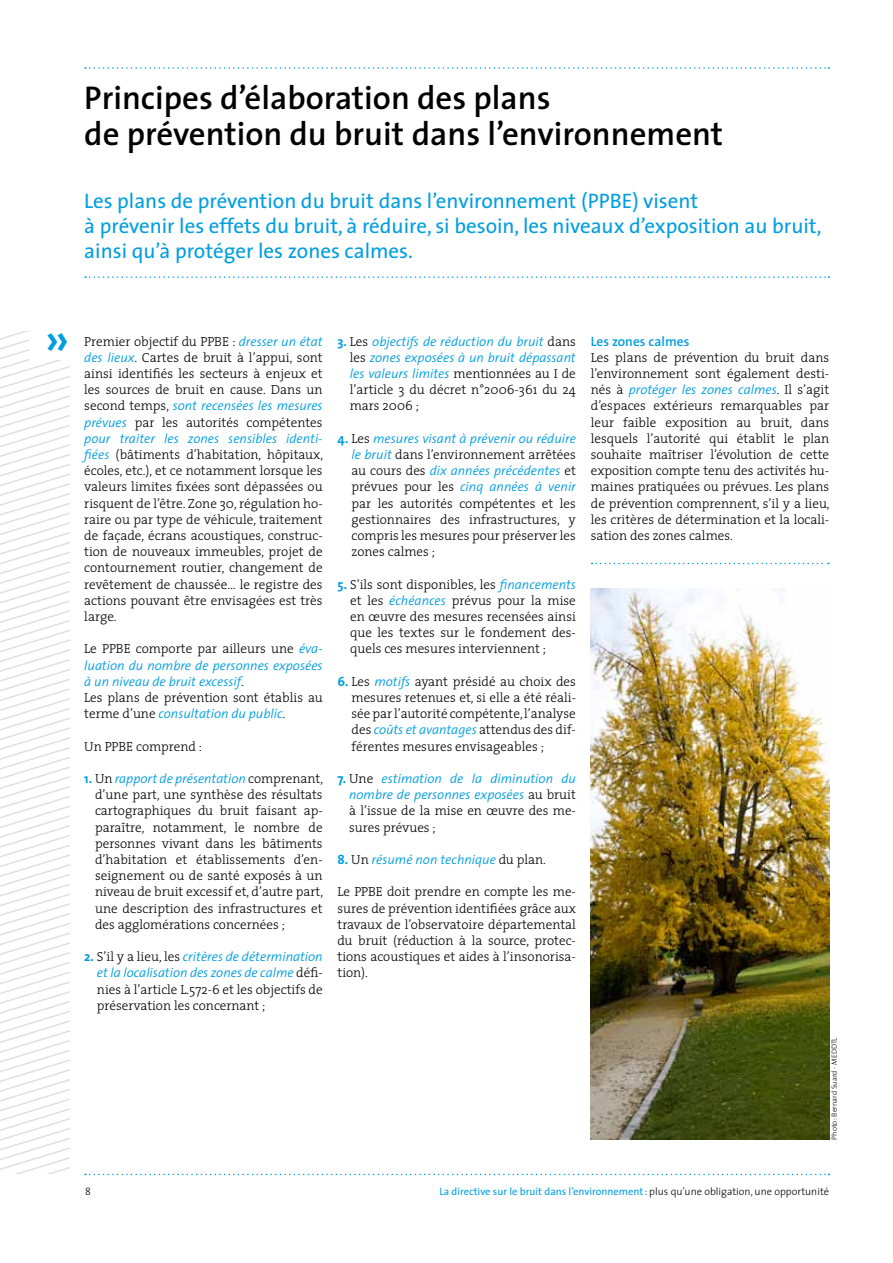
<style>
.page{position:relative;width:893px;height:1263px;background:#fff}
.page>*{position:absolute;margin:0;border:0;box-sizing:border-box;transform-origin:0 0}
.t1{font:600 48px "The Sans";color:#009ee0}
.t2{font:600 33px/36px "The Sans";color:#000}
.t3{font:21px/25.2px "The Sans";color:#009ee0}
.t4{font:600 13.5px "The Sans";color:#009ee0}
.t5{font:300 13.2px/16.2px "The Serif";color:#000;text-align:justify}
.t6{font:italic 300 13.2px/16.2px "The Sans";color:#009ee0}
.t7{font:10.5px "The Sans";color:#009ee0}
.t8{font:300 10.5px "The Sans";color:#000}
.t9{font:300 7.5px "The Sans";color:#000}
.s1{font-family:"The Sans";font-style:italic;color:#009ee0}
.s2{font-family:"The Serif";font-style:normal;color:#000}
.s3{font-weight:700;font-style:normal}
.s4{font-family:"The Sans";font-weight:700;color:#009ee0}
.s5{font-weight:300;color:#000}
</style>
<div class="page">
<svg style="left:592px;top:563px;width:237px;height:1px"></svg>
<img style="left:591px;top:589px;width:238px;height:551px">
<svg style="left:0;top:331px;width:69px;height:843px"></svg>
<div style="left:29px;top:319px;width:40px;height:41px;background:#fff"></div>
<svg style="left:85px;top:67px;width:744px;height:2px"></svg>
<svg style="left:85px;top:276px;width:744px;height:2px"></svg>
<svg style="left:85px;top:1174px;width:744px;height:1px"></svg>
<h2 class="t2" style="left:84px;top:79px;width:640px">Principes d’élaboration des plans<br>de prévention du bruit dans l’environnement</h2>
<h3 class="t3" style="left:84px;top:187px;width:739px">Les plans de prévention du bruit dans l’environnement (PPBE) visent<br>à prévenir les effets du bruit, à réduire, si besoin, les niveaux d’exposition au bruit, ainsi qu’à protéger les zones calmes.</h3>
<h1 class="t1" style="left:44px;top:298px;width:26px">»</h1>
<p class="t5" style="left:84px;top:333px;width:240px">Premier objectif du PPBE : <span class="s1">dresser un état des lieux</span>. Cartes de bruit à l’appui, sont ainsi identifiés les secteurs à enjeux et les sources de bruit en cause. Dans un</p>
<p class="t6" style="left:84px;top:397px;width:240px"><span class="s2">second temps,</span> sont recensées les mesures</p>
<p class="t5" style="left:84px;top:414px;width:240px"><span class="s1">prévues</span> par les autorités compétentes</p>
<p class="t6" style="left:84px;top:430px;width:240px">pour traiter les zones sensibles identi-</p>
<p class="t5" style="left:84px;top:446px;width:240px"><span class="s1">fiées</span> (bâtiments d’habitation, hôpitaux, écoles, etc.), et ce notamment lorsque les valeurs limites fixées sont dépassées ou risquent de l’être. Zone 30, régulation ho&shy;raire ou par type de véhicule, traitement de façade, écrans acoustiques, construc&shy;tion de nouveaux immeubles, projet de contournement routier, changement de revêtement de chaussée… le registre des actions pouvant être envisagées est très large.</p>
<p class="t5" style="left:84px;top:640px;width:240px">Le PPBE comporte par ailleurs une <span class="s1">éva-</span></p>
<p class="t6" style="left:84px;top:657px;width:240px">luation du nombre de personnes exposées à un niveau de bruit excessif<span class="s2">.</span></p>
<p class="t5" style="left:84px;top:689px;width:240px">Les plans de prévention sont établis au</p>
<p class="t6" style="left:84px;top:705px;width:203px"><span class="s2">terme d’une</span> consultation du public<span class="s2">.</span></p>
<p class="t5" style="left:84px;top:738px;width:119px">Un PPBE comprend :</p>
<p class="t6" style="left:84px;top:770px;width:240px"><span class="s3">1.</span> <span class="s2">Un</span> rapport de présentation <span class="s2">comprenant,</span></p>
<p class="t5" style="left:95px;top:786px;width:230px">d’une part, une synthèse des résultats cartographiques du bruit faisant ap&shy;paraître, notamment, le nombre de personnes vivant dans les bâtiments d’habitation et établissements d’en&shy;seignement ou de santé exposés à un niveau de bruit excessif et, d’autre part, une description des infrastructures et des agglomérations concernées ;</p>
<p class="t6" style="left:84px;top:948px;width:240px;text-align:right"><span class="s3">2.</span> <span class="s2">S’il y a lieu, les</span> critères de détermination et la localisation des zones de calme <span class="s2">défi-</span></p>
<p class="t5" style="left:97px;top:981px;width:227px">nies à l’article L.572-6 et les objectifs de préservation les concernant ;</p>
<p class="t6" style="left:350px;top:333px;width:228px;text-align:justify;text-indent:-12px"><span class="s3">3.</span> <span class="s2">Les</span> objectifs de réduction du bruit <span class="s2">dans les</span> zones exposées à un bruit dépassant les valeurs limites <span class="s2">mentionnées au I de</span></p>
<p class="t5" style="left:350px;top:381px;width:228px">l’article 3 du décret n°2006-361 du 24 mars 2006 ;</p>
<p class="t6" style="left:338px;top:430px;width:240px"><span class="s3">4.</span> <span class="s2">Les</span> mesures visant à prévenir ou réduire</p>
<p class="t5" style="left:352px;top:446px;width:226px"><span class="s1">le bruit</span> dans l’environnement arrêtées</p>
<p class="t6" style="left:352px;top:462px;width:226px"><span class="s2">au cours des</span> dix années précédentes <span class="s2">et prévues pour les</span> cinq années à venir</p>
<p class="t5" style="left:352px;top:495px;width:226px">par les autorités compétentes et les gestionnaires des infrastructures, y compris les mesures pour préserver les zones calmes ;</p>
<p class="t5" style="left:350px;top:575px;width:227px;text-indent:-13px"><span class="s4">5.</span> S’ils sont disponibles, les <span class="s1">financements </span>et les <span class="s1">échéances</span> prévus pour la mise en œuvre des mesures recensées ainsi que les textes sur le fondement des&shy;quels ces mesures interviennent ;</p>
<p class="t5" style="left:351px;top:673px;width:226px;text-indent:-14px"><span class="s4">6.</span> Les <span class="s1">motifs</span> ayant présidé au choix des mesures retenues et, si elle a été réali&shy;sée par l’autorité compétente, l’analyse des <span class="s1">coûts et avantages</span> attendus des dif&shy;férentes mesures envisageables ;</p>
<p class="t6" style="left:338px;top:770px;width:240px;text-align:right"><span class="s3">7.</span> <span class="s2">Une</span> estimation de la diminution du nombre de personnes exposées <span class="s2">au bruit</span></p>
<p class="t5" style="left:349px;top:802px;width:228px">à l’issue de la mise en œuvre des me&shy;sures prévues ;</p>
<p class="t6" style="left:338px;top:851px;width:210px"><span class="s3">8.</span> <span class="s2">Un</span> résumé non technique <span class="s2">du plan.</span></p>
<p class="t5" style="left:338px;top:883px;width:240px">Le PPBE doit prendre en compte les me&shy;sures de prévention identifiées grâce aux travaux de l’observatoire départemental du bruit (réduction à la source, protec&shy;tions acoustiques et aides à l’insonorisa&shy;tion).</p>
<p class="t4" style="left:591px;top:330px;width:100px">Les zones calmes</p>
<p class="t5" style="left:591px;top:349px;width:240px">Les plans de prévention du bruit dans l’environnement sont également desti-</p>
<p class="t6" style="left:591px;top:381px;width:240px"><span class="s2">nés à</span> protéger les zones calmes<span class="s2">. Il s’agit</span></p>
<p class="t5" style="left:591px;top:397px;width:240px">d’espaces extérieurs remarquables par leur faible exposition au bruit, dans lesquels l’autorité qui établit le plan souhaite maîtriser l’évolution de cette exposition compte tenu des activités hu&shy;maines pratiquées ou prévues. Les plans de prévention comprennent, s’il y a lieu, les critères de détermination et la locali&shy;sation des zones calmes.</p>
<p class="t9" style="left:828px;top:1140px;width:104px;rotate:-90deg">Photo: Bernard Suard - MEDDTL</p>
<p class="t8" style="left:85px;top:1183px;width:7px">8</p>
<p class="t7" style="left:439px;top:1183px;width:391px">La directive sur le bruit dans l’environnement: <span class="s5">plus qu’une obligation, une opportunité</span></p>
</div>
